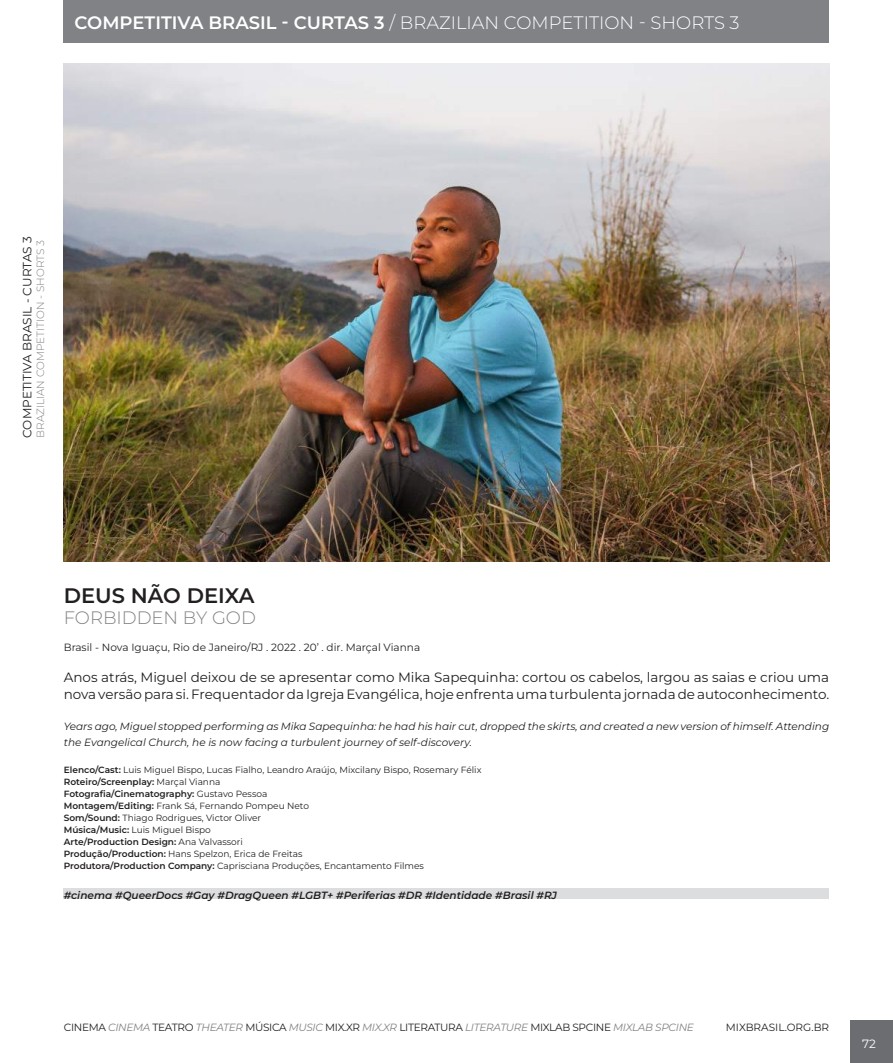
<style>
.page{position:relative;width:893px;height:1063px;background:#fff}
.page>*{position:absolute;margin:0;border:0;box-sizing:border-box;transform-origin:0 0}
.t1{font:600 21px "Montserrat";color:#231f20}
.t2{font:300 18px "Montserrat";color:#fff}
.t3{font:300 18px "Montserrat";color:#808285}
.t4{font:13.5px/16.5px "Montserrat";color:#231f20}
.t5{font:12px "Montserrat";color:#231f20}
.t6{font:12px "Montserrat";color:#fff}
.t7{font:italic 10.5px/16.5px "Montserrat";color:#231f20}
.t8{font:10.5px "Montserrat";letter-spacing:-.015em;color:#231f20}
.t9{font:italic 600 10.5px "Montserrat";color:#231f20}
.t10{font:300 10.5px "Montserrat";color:#808285}
.t11{font:9px/12px "Montserrat";color:#231f20}
.s1{font-weight:600}
.s2{font-style:italic;color:#808285}
</style>
<div class="page">
<div style="left:850px;top:1020px;width:43px;height:43px;background:#6c6d70"></div>
<div style="left:64px;top:0;width:765px;height:43px;background:#808285"></div>
<img style="left:64px;top:64px;width:765px;height:497px">
<div style="left:64px;top:888px;width:765px;height:11px;background:#dcdddf"></div>
<h2 class="t2" style="left:74px;top:10px;width:667px"><span class="s1">COMPETITIVA BRASIL - CURTAS 3</span> / BRAZILIAN COMPETITION - SHORTS 3</h2>
<h3 class="t5" style="left:19px;top:438px;width:203px;rotate:-90deg">COMPETITIVA BRASIL - CURTAS 3</h3>
<p class="t10" style="left:33px;top:438px;width:199px;rotate:-90deg">BRAZILIAN COMPETITION - SHORTS 3</p>
<h1 class="t1" style="left:64px;top:581px;width:192px">DEUS NÃO DEIXA</h1>
<h2 class="t3" style="left:64px;top:606px;width:194px">FORBIDDEN BY GOD</h2>
<p class="t8" style="left:64px;top:640px;width:358px">Brasil - Nova Iguaçu, Rio de Janeiro/RJ . 2022 . 20’ . dir. Marçal Vianna</p>
<h3 class="t4" style="left:64px;top:669px;width:767px">Anos atrás, Miguel deixou de se apresentar como Mika Sapequinha: cortou os cabelos, largou as saias e criou uma nova versão para si. Frequentador da Igreja Evangélica, hoje enfrenta uma turbulenta jornada de autoconhecimento.</h3>
<p class="t7" style="left:64px;top:717px;width:767px">Years ago, Miguel stopped performing as Mika Sapequinha: he had his hair cut, dropped the skirts, and created a new version of himself. Attending the Evangelical Church, he is now facing a turbulent journey of self-discovery.</p>
<p class="t11" style="left:64px;top:763px;width:419px"><span class="s1">Elenco/Cast:</span> Luis Miguel Bispo, Lucas Fialho, Leandro Araújo, Mixcilany Bispo, Rosemary Félix <span class="s1">Roteiro/Screenplay:</span> Marçal Vianna<br><span class="s1">Fotografia/Cinematography:</span> Gustavo Pessoa<br><span class="s1">Montagem/Editing:</span> Frank Sá, Fernando Pompeu Neto<br><span class="s1">Som/Sound:</span> Thiago Rodrigues, Victor Oliver<br><span class="s1">Música/Music:</span> Luis Miguel Bispo<br><span class="s1">Arte/Production Design:</span> Ana Valvassori<br><span class="s1">Produção/Production:</span> Hans Spelzon, Erica de Freitas<br><span class="s1">Produtora/Production Company:</span> Caprisciana Produções, Encantamento Filmes</p>
<p class="t9" style="left:64px;top:887px;width:495px">#cinema #QueerDocs #Gay #DragQueen #LGBT+ #Periferias #DR #Identidade #Brasil #RJ</p>
<p class="t8" style="left:64px;top:1020px;width:632px">CINEMA <span class="s2">CINEMA</span> TEATRO <span class="s2">THEATER</span> MÚSICA <span class="s2">MUSIC</span> MIX.XR <span class="s2">MIX.XR</span> LITERATURA <span class="s2">LITERATURE</span> MIXLAB SPCINE <span class="s2">MIXLAB SPCINE</span></p>
<p class="t8" style="left:726px;top:1020px;width:105px">MIXBRASIL.ORG.BR</p>
<h3 class="t6" style="left:862px;top:1035px;width:15px">72</h3>
</div>
